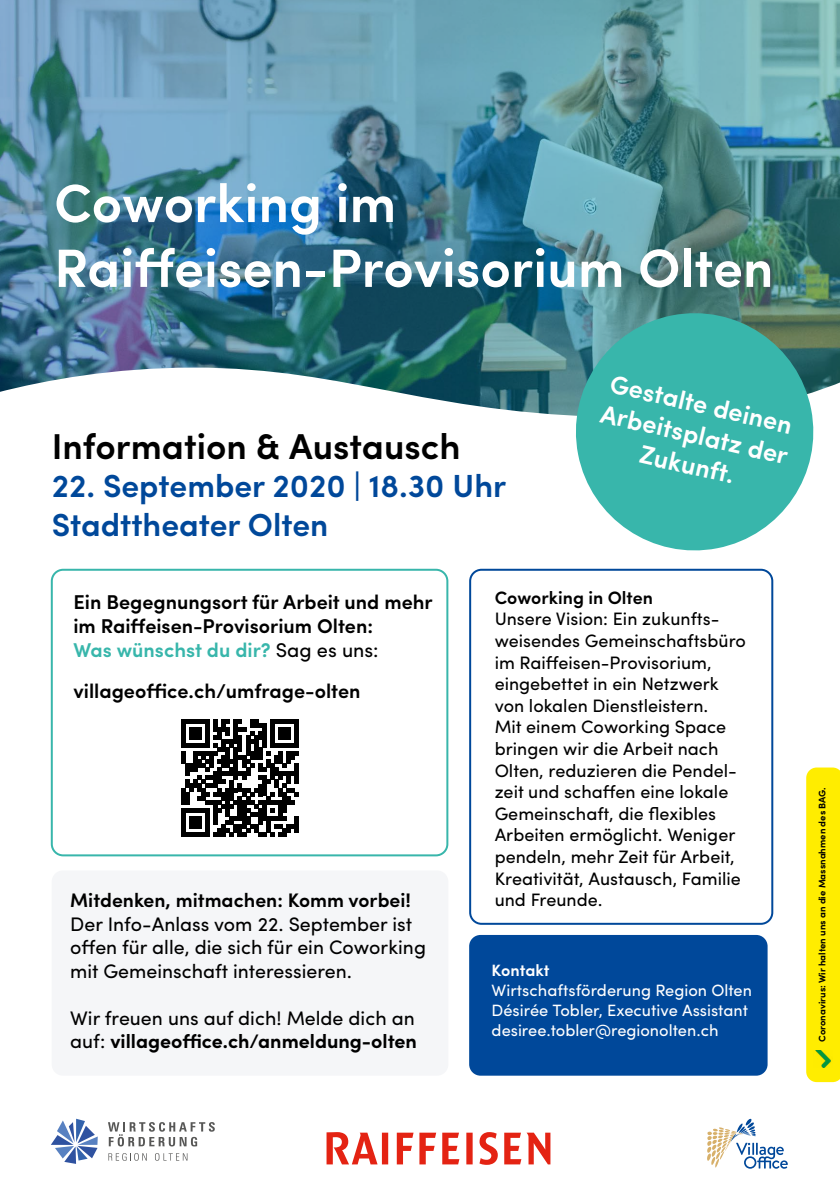
<style>
.page{position:relative;width:840px;height:1191px;background:#fff}
.page>*{position:absolute;margin:0;border:0;box-sizing:border-box;transform-origin:0 0}
.t1{font:600 54px/64.8px "Sofia Pro";color:#fff}
.t2{font:600 36px "Sofia Pro";color:#000}
.t3{font:600 32px/38.4px "Sofia Pro";color:#00489a}
.t4{font:600 25.8px/30.8px "Sofia Pro";color:#fff}
.t5{font:600 20px/24px "Sofia Pro";color:#000}
.t6{font:19.6px/23.6px "Sofia Pro";color:#000}
.t7{font:600 19.6px "Sofia Pro";color:#000}
.t8{font:18px/21.6px "Sofia Pro";color:#000}
.t9{font:600 18px "Sofia Pro";color:#000}
.t10{font:16.4px/19.6px "Sofia Pro";color:#fff}
.t11{font:600 16.4px "Sofia Pro";color:#fff}
.t12{font:700 9.6px "Sofia Pro";color:#000}
.s1{color:#38b6ab}
.s2{font-weight:400}
.s3{font-weight:700}
</style>
<div class="page">
<img style="left:0;top:0;width:839px;height:326px">
<svg style="left:0;top:326px;width:839px;height:515px"></svg>
<div style="left:52px;top:570px;width:395px;height:285px;background:#fff;border-radius:11px"></div>
<div style="left:51px;top:569px;width:397px;height:287px;border:2px solid #38b6ab;border-radius:11px"></div>
<div style="left:469px;top:569px;width:303px;height:355px;border:2px solid #00489a;border-radius:11px"></div>
<div style="left:469px;top:935px;width:298px;height:140px;background:#00489a;border-radius:11px"></div>
<svg style="left:565px;top:303px;width:258px;height:258px;fill:#38b6ab"></svg>
<div style="left:52px;top:870px;width:396px;height:205px;background:#f5f6f8;border-radius:11px"></div>
<svg style="left:707px;top:1118px;width:80px;height:50px"></svg>
<svg style="left:181px;top:719px;width:117px;height:117px"></svg>
<hr style="left:294px;top:816px;width:4px;height:16px;background:#000">
<svg style="left:805px;top:767px;width:34px;height:315px"></svg>
<img style="left:813px;top:1051px;width:19px;height:16px">
<svg style="left:108px;top:1122px;width:107px;height:24px"></svg>
<svg style="left:108px;top:1153px;width:39px;height:7px"></svg>
<svg style="left:155px;top:1153px;width:32px;height:7px"></svg>
<svg style="left:51px;top:1118px;width:47px;height:45px"></svg>
<svg style="left:326px;top:1132px;width:224px;height:32px"></svg>
<h1 class="t1" style="left:54px;top:167px;width:720px">Coworking im<br>Raiffeisen-Provisorium Olten</h1>
<h2 class="t2" style="left:52px;top:419px;width:410px">Information &amp; Austausch</h2>
<h3 class="t3" style="left:52px;top:464px;width:456px">22. September 2020 | 18.30 Uhr<br>Stadttheater Olten</h3>
<h3 class="t4" style="left:611px;top:366px;width:193px;rotate:13deg">Gestalte deinen<br>Arbeitsplatz der</h3>
<h3 class="t4" style="left:643px;top:437px;width:98px;rotate:13deg">Zukunft.</h3>
<p class="t5" style="left:73px;top:588px;width:360px">Ein Begegnungsort für Arbeit und mehr im Raiffeisen-Provisorium Olten:<br><span class="s1">Was wünschst du dir?</span> <span class="s2">Sag es uns:</span></p>
<p class="t9" style="left:494px;top:584px;width:160px">Coworking in Olten</p>
<p class="t8" style="left:494px;top:607px;width:253px">Unsere Vision: Ein zukunfts&shy;weisendes Gemeinschaftsbüro im Raiffeisen-Provisorium, eingebettet in ein Netzwerk von lokalen Dienstleistern.<br>Mit einem Coworking Space bringen wir die Arbeit nach<br>Olten, reduzieren die Pendel&shy;zeit und schaffen eine lokale<br>Gemeinschaft, die flexibles<br>Arbeiten ermöglicht. Weniger pendeln, mehr Zeit für Arbeit,<br>Kreativität, Austausch, Familie und Freunde.</p>
<p class="t5" style="left:73px;top:677px;width:288px">villageoffice.ch/umfrage-olten</p>
<p class="t7" style="left:70px;top:885px;width:342px">Mitdenken, mitmachen: Komm vorbei!</p>
<p class="t6" style="left:70px;top:910px;width:357px">Der Info-Anlass vom 22. September ist offen für alle, die sich für ein Coworking mit Gemeinschaft interessieren.</p>
<p class="t6" style="left:70px;top:1004px;width:348px">Wir freuen uns auf dich! Melde dich an auf: <span class="s3">villageoffice.ch/anmeldung-olten</span></p>
<p class="t11" style="left:491px;top:958px;width:60px">Kontakt</p>
<p class="t10" style="left:491px;top:979px;width:262px">Wirtschaftsförderung Region Olten<br>Désirée Tobler, Executive Assistant desiree.tobler@regionolten.ch</p>
<p class="t12" style="left:814px;top:1042px;width:256px;rotate:-90deg">Coronavirus: Wir halten uns an die Massnahmen des BAG.</p>
</div>
